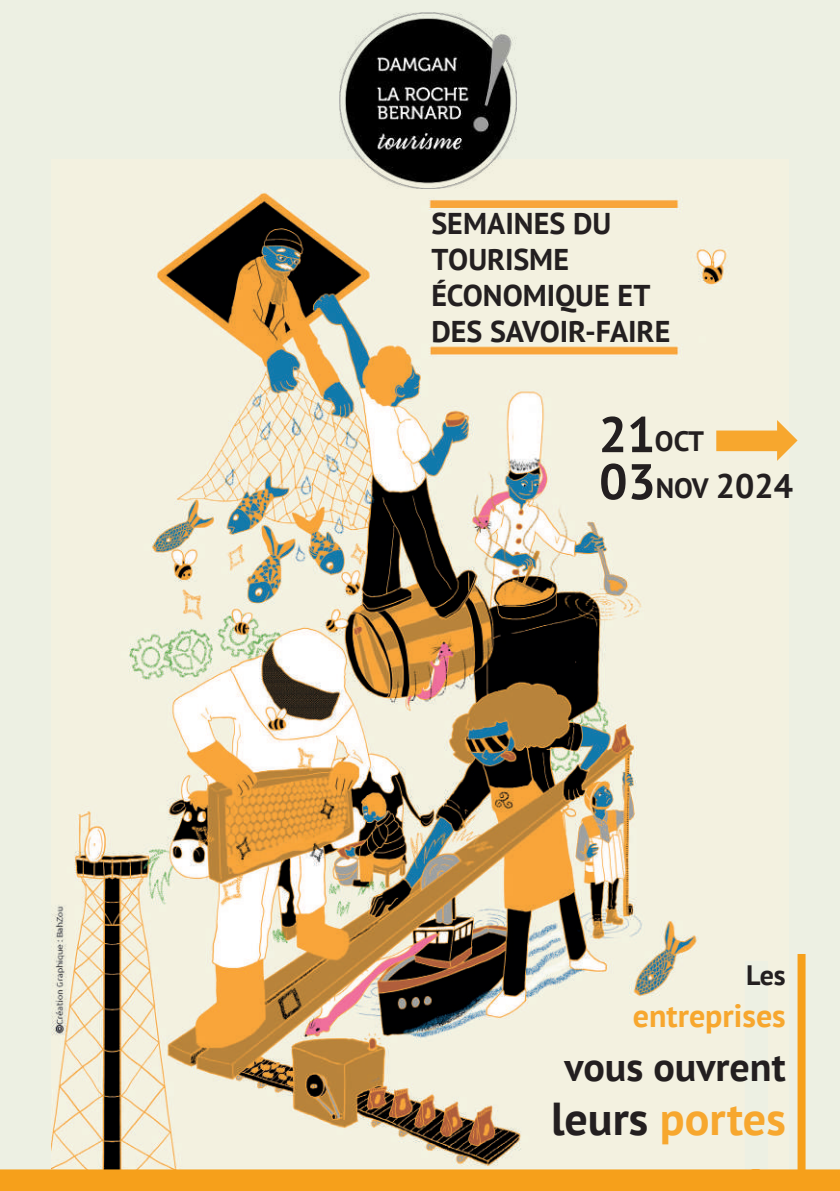
<style>
.page{position:relative;width:840px;height:1191px;background:#fff}
.page>*{position:absolute;margin:0;border:0;box-sizing:border-box;transform-origin:0 0}
.t1{font:700 50px "PT Sans";color:#231f20}
.t2{font:700 46px "PT Sans";color:#f7a72e}
.t3{font:700 40px "PT Sans";color:#231f20}
.t4{font:700 34px "PT Sans";color:#231f20}
.t5{font:700 32px "PT Sans";color:#f7a72e}
.t6{font:700 30px/36px "PT Sans";color:#231f20}
.t7{font:700 28px "PT Sans";letter-spacing:-.02em;color:#231f20}
.s1{font-size:50px}
.s2{color:#231f20}
</style>
<div class="page">
<div style="left:0;top:0;width:839px;height:1191px;background:#edf0e3"></div>
<img style="left:52px;top:191px;width:676px;height:978px">
<img style="left:339px;top:12px;width:177px;height:177px">
<svg style="left:715px;top:420px;width:82px;height:41px"></svg>
<div style="left:797px;top:954px;width:8px;height:237px;background:#f6a01b"></div>
<div style="left:0;top:1169px;width:839px;height:22px;background:#f6a01b"></div>
<p class="t6" style="left:431px;top:205px;width:240px">SEMAINES DU<br>TOURISME<br>ÉCONOMIQUE ET<br>DES SAVOIR-FAIRE</p>
<h1 class="t1" style="left:598px;top:402px;width:58px">21</h1>
<p class="t7" style="left:598px;top:470px;width:111px"><span class="s1">03</span>NOV</p>
<p class="t7" style="left:654px;top:422px;width:51px">OCT</p>
<p class="t4" style="left:715px;top:464px;width:79px">2024</p>
<p class="t7" style="left:745px;top:956px;width:41px">Les</p>
<p class="t5" style="left:632px;top:994px;width:154px">entreprises</p>
<h3 class="t3" style="left:564px;top:1040px;width:222px">vous ouvrent</h3>
<h2 class="t2" style="left:550px;top:1088px;width:236px"><span class="s2">leurs</span> portes</h2>
</div>
